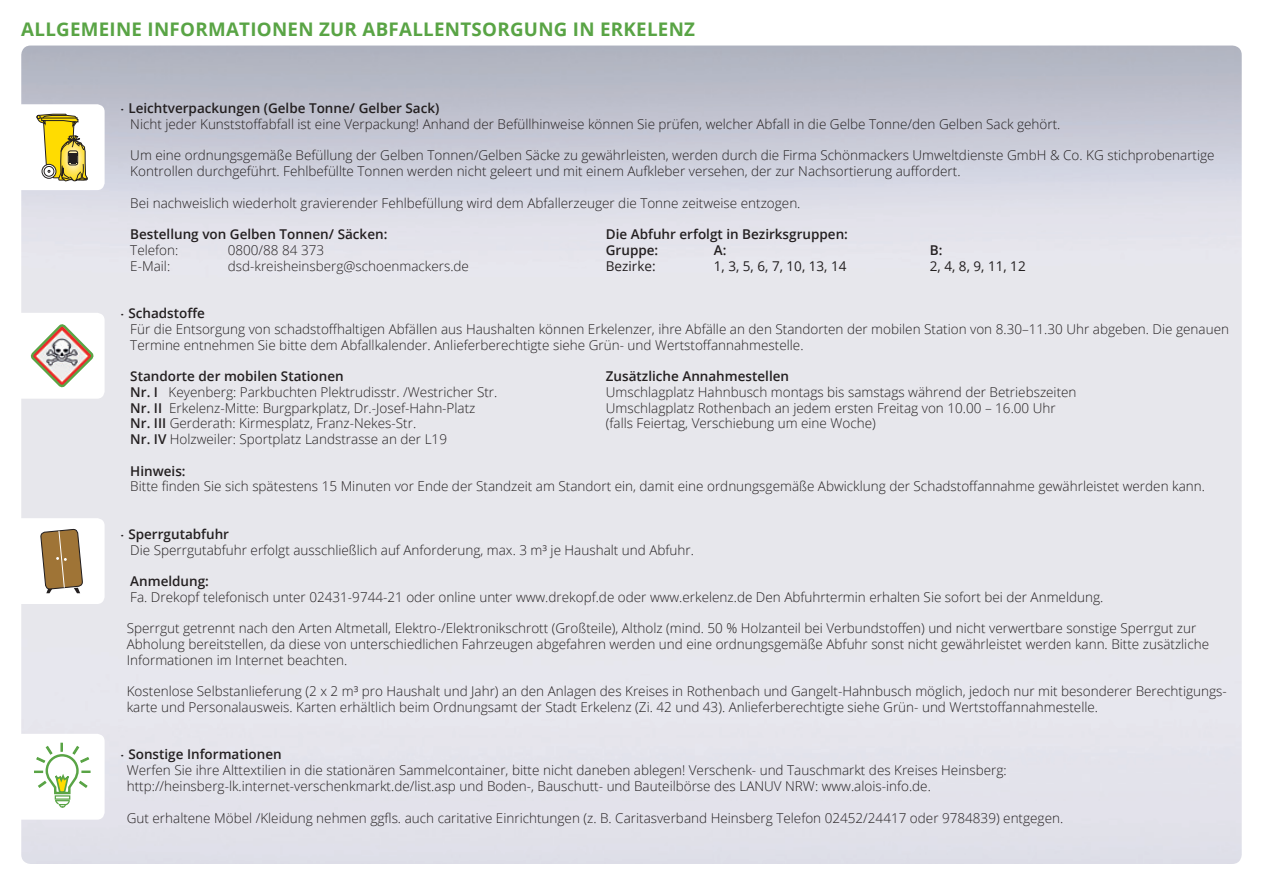
<style>
.page{position:relative;width:1263px;height:881px;background:#fff}
.page>*{position:absolute;margin:0;border:0;box-sizing:border-box;transform-origin:0 0}
.t1{font:700 18.75px "Open Sans";letter-spacing:.015em;color:#59a445}
.t2{font:300 13.5px/15.8px "Open Sans";color:#231f20}
.t3{font:600 13.5px "Open Sans";color:#231f20}
.t4{font:13.5px "Open Sans";color:#231f20}
.s1{font-size:9.15px}
.s2{font-weight:600}
</style>
<div class="page">
<svg style="left:21px;top:511px;width:84px;height:95px"></svg>
<svg style="left:30px;top:313px;width:75px;height:85px"></svg>
<svg style="left:21px;top:104px;width:84px;height:86px"></svg>
<svg style="left:21px;top:723px;width:84px;height:96px"></svg>
<h1 class="t1" style="left:21px;top:16px;width:675px">ALLGEMEINE INFORMATIONEN ZUR ABFALLENTSORGUNG IN ERKELENZ</h1>
<p class="t2" style="left:130px;top:100px;width:932px;text-indent:-11px"><span class="s1">•</span> <span class="s2">Leichtverpackungen (Gelbe Tonne/ Gelber Sack)<br></span>Nicht jeder Kunststoffabfall ist eine Verpackung! Anhand der Befüllhinweise können Sie prüfen, welcher Abfall in die Gelbe Tonne/den Gelben Sack gehört.</p>
<p class="t2" style="left:130px;top:147px;width:1086px">Um eine ordnungsgemäße Befüllung der Gelben Tonnen/Gelben Säcke zu gewährleisten, werden durch die Firma Schönmackers Umweltdienste GmbH &amp; Co. KG stichprobenartige<br>Kontrollen durchgeführt. Fehlbefüllte Tonnen werden nicht geleert und mit einem Aufkleber versehen, der zur Nachsortierung auffordert.</p>
<p class="t2" style="left:130px;top:194px;width:672px">Bei nachweislich wiederholt gravierender Fehlbefüllung wird dem Abfallerzeuger die Tonne zeitweise entzogen.</p>
<p class="t3" style="left:130px;top:225px;width:259px">Bestellung von Gelben Tonnen/ Säcken:</p>
<p class="t3" style="left:606px;top:225px;width:244px">Die Abfuhr erfolgt in Bezirksgruppen:</p>
<p class="t2" style="left:130px;top:242px;width:50px">Telefon:</p>
<p class="t2" style="left:228px;top:242px;width:98px">0800/88 84 373</p>
<p class="t3" style="left:606px;top:241px;width:54px">Gruppe:</p>
<p class="t3" style="left:714px;top:241px;width:14px">A:</p>
<p class="t3" style="left:930px;top:241px;width:14px">B:</p>
<p class="t2" style="left:130px;top:257px;width:41px">E-Mail:</p>
<p class="t2" style="left:228px;top:257px;width:243px">dsd-kreisheinsberg@schoenmackers.de</p>
<p class="t4" style="left:606px;top:256px;width:51px">Bezirke:</p>
<p class="t4" style="left:714px;top:256px;width:134px">1, 3, 5, 6, 7, 10, 13, 14</p>
<p class="t4" style="left:930px;top:256px;width:97px">2, 4, 8, 9, 11, 12</p>
<p class="t2" style="left:130px;top:305px;width:1100px;text-indent:-11px"><span class="s1">•</span> <span class="s2">Schadstoffe<br></span>Für die Entsorgung von schadstoffhaltigen Abfällen aus Haushalten können Erkelenzer, ihre Abfälle an den Standorten der mobilen Station von 8.30–11.30 Uhr abgeben. Die genauen<br>Termine entnehmen Sie bitte dem Abfallkalender. Anlieferberechtigte siehe Grün- und Wertstoffannahmestelle.</p>
<p class="t3" style="left:130px;top:367px;width:215px">Standorte der mobilen Stationen</p>
<p class="t3" style="left:606px;top:367px;width:185px">Zusätzliche Annahmestellen</p>
<p class="t2" style="left:130px;top:383px;width:369px"><span class="s2">Nr. I</span> Keyenberg: Parkbuchten Plektrudisstr. /Westricher Str.</p>
<p class="t2" style="left:606px;top:383px;width:472px">Umschlagplatz Hahnbusch montags bis samstags während der Betriebszeiten</p>
<p class="t2" style="left:130px;top:399px;width:347px"><span class="s2">Nr. II</span> Erkelenz-Mitte: Burgparkplatz, Dr.-Josef-Hahn-Platz</p>
<p class="t2" style="left:606px;top:399px;width:451px">Umschlagplatz Rothenbach an jedem ersten Freitag von 10.00 – 16.00 Uhr</p>
<p class="t2" style="left:130px;top:415px;width:287px"><span class="s2">Nr. III</span> Gerderath: Kirmesplatz, Franz-Nekes-Str.</p>
<p class="t2" style="left:606px;top:415px;width:272px">(falls Feiertag, Verschiebung um eine Woche)</p>
<p class="t2" style="left:130px;top:431px;width:318px"><span class="s2">Nr. IV</span> Holzweiler: Sportplatz Landstrasse an der L19</p>
<p class="t3" style="left:130px;top:461px;width:57px">Hinweis:</p>
<p class="t2" style="left:130px;top:478px;width:1076px">Bitte finden Sie sich spätestens 15 Minuten vor Ende der Standzeit am Standort ein, damit eine ordnungsgemäße Abwicklung der Schadstoffannahme gewährleistet werden kann.</p>
<p class="t2" style="left:130px;top:525px;width:565px;text-indent:-11px"><span class="s1">•</span> <span class="s2">Sperrgutabfuhr<br></span>Die Sperrgutabfuhr erfolgt ausschließlich auf Anforderung, max. 3 m³ je Haushalt und Abfuhr.</p>
<p class="t3" style="left:130px;top:571px;width:80px">Anmeldung:</p>
<p class="t2" style="left:130px;top:588px;width:974px">Fa. Drekopf telefonisch unter 02431-9744-21 oder online unter www.drekopf.de oder www.erkelenz.de Den Abfuhrtermin erhalten Sie sofort bei der Anmeldung.</p>
<p class="t2" style="left:127px;top:620px;width:1084px">Sperrgut getrennt nach den Arten Altmetall, Elektro-/Elektronikschrott (Großteile), Altholz (mind. 50 % Holzanteil bei Verbundstoffen) und nicht verwertbare sonstige Sperrgut zur<br>Abholung bereitstellen, da diese von unterschiedlichen Fahrzeugen abgefahren werden und eine ordnungsgemäße Abfuhr sonst nicht gewährleistet werden kann. Bitte zusätzliche<br>Informationen im Internet beachten.</p>
<p class="t2" style="left:127px;top:683px;width:1101px">Kostenlose Selbstanlieferung (2 x 2 m³ pro Haushalt und Jahr) an den Anlagen des Kreises in Rothenbach und Gangelt-Hahnbusch möglich, jedoch nur mit besonderer Berechtigungs&shy;karte und Personalausweis. Karten erhältlich beim Ordnungsamt der Stadt Erkelenz (Zi. 42 und 43). Anlieferberechtigte siehe Grün- und Wertstoffannahmestelle.</p>
<p class="t2" style="left:127px;top:746px;width:881px;text-indent:-7px"><span class="s1">•</span> <span class="s2">Sonstige Informationen<br></span>Werfen Sie ihre Alttextilien in die stationären Sammelcontainer, bitte nicht daneben ablegen! Verschenk- und Tauschmarkt des Kreises Heinsberg: http://heinsberg-lk.internet-verschenkmarkt.de/list.asp und Boden-, Bauschutt- und Bauteilbörse des LANUV NRW: www.alois-info.de.</p>
<p class="t2" style="left:127px;top:809px;width:938px">Gut erhaltene Möbel /Kleidung nehmen ggfls. auch caritative Einrichtungen (z. B. Caritasverband Heinsberg Telefon 02452/24417 oder 9784839) entgegen.</p>
</div>
